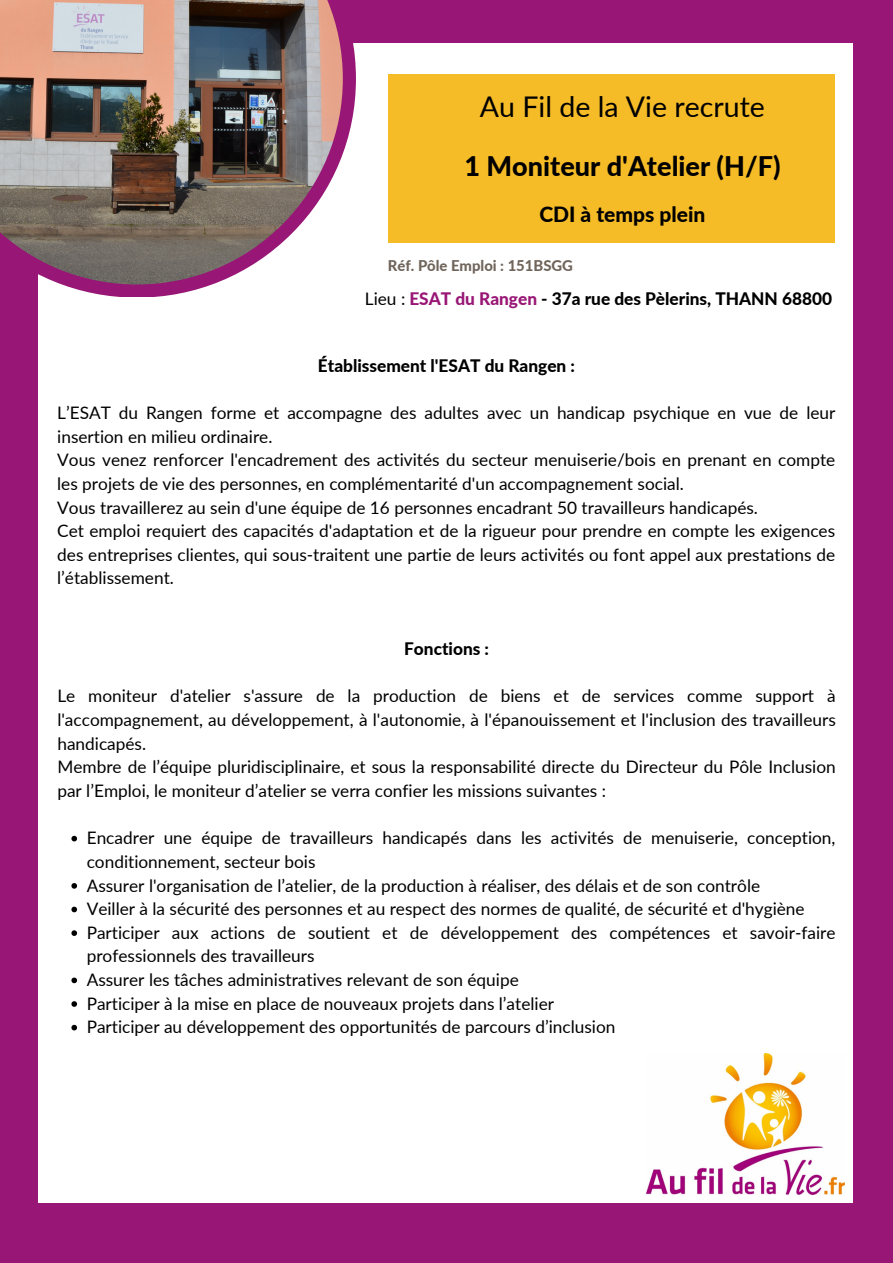
<style>
.page{position:relative;width:893px;height:1263px;background:#981675}
.page>*{position:absolute;margin:0;border:0;box-sizing:border-box;transform-origin:0 0}
.t1{font:28.5px "Lato";color:#000}
.t2{font:800 27px "Lato";color:#000}
.t3{font:800 21px "Lato";color:#000}
.t4{font:17.25px/23.6px "Lato";color:#000}
.t5{font:800 17.25px "Lato";color:#000}
.t6{font:800 14.85px "Lato";color:#70655b}
.s1{font-weight:400}
.s2{color:#981675}
</style>
<div class="page">
<div style="left:38px;top:43px;width:815px;height:1160px;background:#fff"></div>
<img style="left:0;top:0;width:355px;height:297px">
<div style="left:388px;top:74px;width:447px;height:169px;background:#f6bc27"></div>
<img style="left:646px;top:1054px;width:198px;height:140px">
<svg style="left:71px;top:836px;width:6px;height:5px"></svg>
<svg style="left:71px;top:883px;width:6px;height:6px"></svg>
<svg style="left:71px;top:907px;width:6px;height:5px"></svg>
<svg style="left:71px;top:930px;width:6px;height:6px"></svg>
<svg style="left:71px;top:977px;width:6px;height:6px"></svg>
<svg style="left:71px;top:1001px;width:6px;height:6px"></svg>
<svg style="left:71px;top:1025px;width:6px;height:5px"></svg>
<h1 class="t1" style="left:480px;top:89px;width:286px">Au Fil de la Vie recrute</h1>
<h2 class="t2" style="left:464px;top:149px;width:318px">1 Moniteur d'Atelier (H/F)</h2>
<p class="t3" style="left:539px;top:201px;width:168px">CDI à temps plein</p>
<p class="t6" style="left:388px;top:257px;width:186px">Réf. Pôle Emploi : 151BSGG</p>
<p class="t5" style="left:365px;top:288px;width:469px"><span class="s1">Lieu :</span> <span class="s2">ESAT du Rangen</span> - 37a rue des Pèlerins, THANN 68800</p>
<p class="t5" style="left:318px;top:355px;width:259px">Établissement l'ESAT du Rangen :</p>
<p class="t4" style="left:57px;top:400px;width:779px">L’ESAT du Rangen forme et accompagne des adultes avec un handicap psychique en vue de leur insertion en milieu ordinaire.<br>Vous venez renforcer l'encadrement des activités du secteur menuiserie/bois en prenant en compte les projets de vie des personnes, en complémentarité d'un accompagnement social.<br>Vous travaillerez au sein d'une équipe de 16 personnes encadrant 50 travailleurs handicapés.<br>Cet emploi requiert des capacités d'adaptation et de la rigueur pour prendre en compte les exigences des entreprises clientes, qui sous-traitent une partie de leurs activités ou font appel aux prestations de l’établissement.</p>
<p class="t5" style="left:404px;top:638px;width:86px">Fonctions :</p>
<p class="t4" style="left:57px;top:684px;width:780px">Le moniteur d'atelier s'assure de la production de biens et de services comme support à l'accompagnement, au développement, à l'autonomie, à l'épanouissement et l'inclusion des travailleurs handicapés.<br>Membre de l’équipe pluridisciplinaire, et sous la responsabilité directe du Directeur du Pôle Inclusion par l’Emploi, le moniteur d’atelier se verra confier les missions suivantes :</p>
<p class="t4" style="left:87px;top:826px;width:750px">Encadrer une équipe de travailleurs handicapés dans les activités de menuiserie, conception, conditionnement, secteur bois<br>Assurer l'organisation de l’atelier, de la production à réaliser, des délais et de son contrôle<br>Veiller à la sécurité des personnes et au respect des normes de qualité, de sécurité et d'hygiène Participer aux actions de soutient et de développement des compétences et savoir-faire professionnels des travailleurs<br>Assurer les tâches administratives relevant de son équipe<br>Participer à la mise en place de nouveaux projets dans l’atelier<br>Participer au développement des opportunités de parcours d’inclusion</p>
</div>
